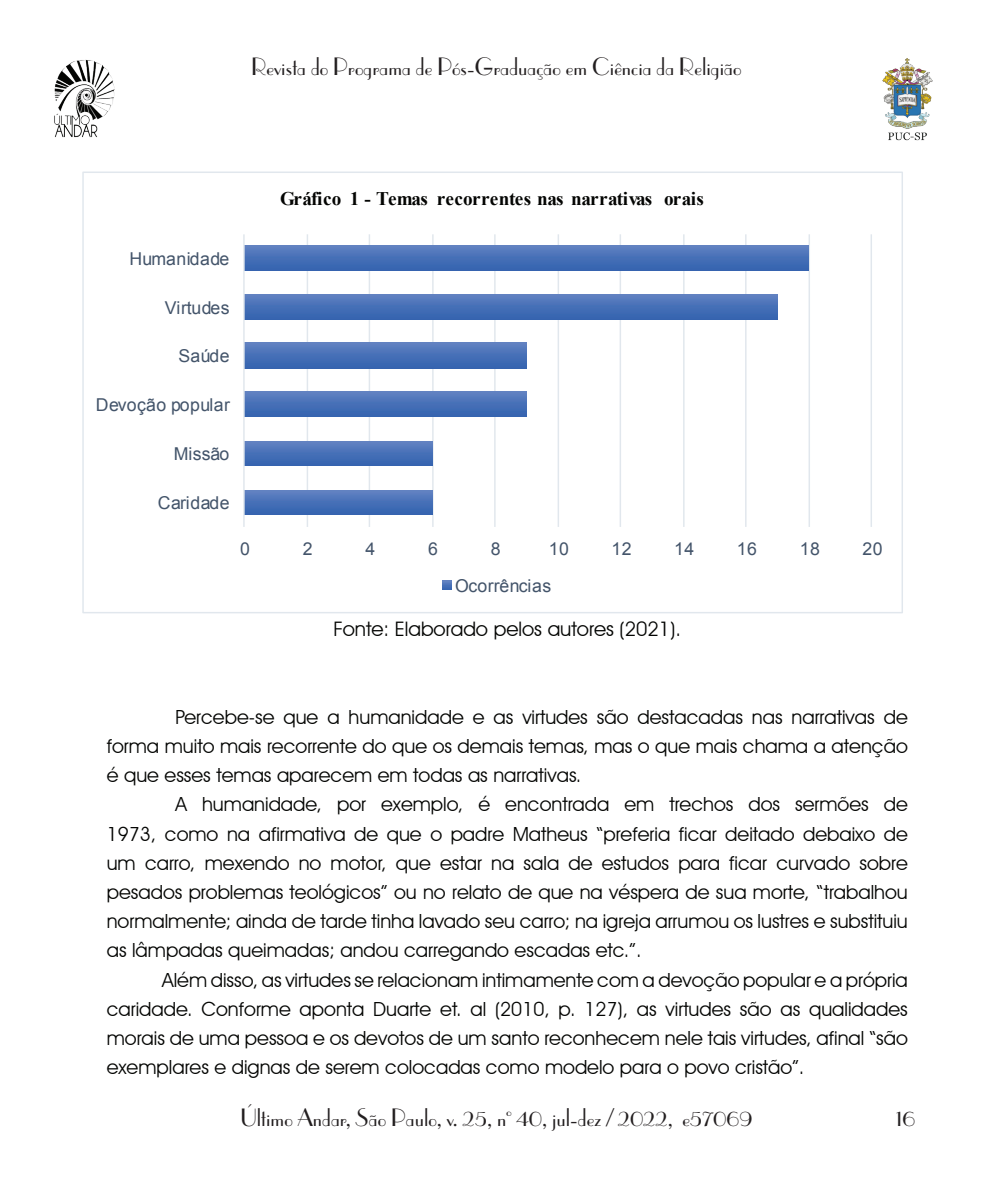
<style>
.page{position:relative;width:993px;height:1191px;background:#fff}
.page>*{position:absolute;margin:0;border:0;box-sizing:border-box;transform-origin:0 0}
.t1{font:24px "Parisian Std";color:#231f20}
.t2{font:20px "Avant Garde IT Cby BT";color:#040503}
.t3{font:19.4px/29.2px "Avant Garde IT Cby BT";color:#040503;text-align:justify}
.t4{font:700 19.2px "Times New Roman";letter-spacing:-.02em;color:#040503}
.t5{font:17.8px "Arial";letter-spacing:.025em;color:#43546a}
.t6{font:17.8px "Arial";color:#43546a}
</style>
<div class="page">
<img style="left:54px;top:59px;width:61px;height:79px">
<img style="left:882px;top:58px;width:51px;height:83px">
<hr style="left:306px;top:234px;width:2px;height:293px;background:#e1e7ed">
<hr style="left:368px;top:234px;width:2px;height:293px;background:#e1e7ed">
<hr style="left:432px;top:234px;width:1px;height:293px;background:#e1e7ed">
<hr style="left:494px;top:234px;width:1px;height:293px;background:#e1e7ed">
<hr style="left:557px;top:234px;width:2px;height:293px;background:#e1e7ed">
<hr style="left:619px;top:234px;width:2px;height:293px;background:#e1e7ed">
<hr style="left:682px;top:234px;width:2px;height:293px;background:#e1e7ed">
<hr style="left:744px;top:234px;width:2px;height:293px;background:#e1e7ed">
<hr style="left:808px;top:234px;width:1px;height:293px;background:#e1e7ed">
<hr style="left:870px;top:234px;width:1px;height:293px;background:#e1e7ed">
<svg style="left:244px;top:491px;width:188px;height:23px;background:#4971b8"></svg>
<svg style="left:244px;top:442px;width:188px;height:23px;background:#4972b8"></svg>
<svg style="left:244px;top:392px;width:282px;height:25px;background:#4871b7"></svg>
<svg style="left:244px;top:343px;width:282px;height:25px;background:#4971b7"></svg>
<svg style="left:244px;top:294px;width:533px;height:25px;background:#4971b7"></svg>
<svg style="left:244px;top:245px;width:564px;height:25px;background:#4972b8"></svg>
<hr style="left:243px;top:234px;width:1px;height:293px;background:#e1e7ed">
<svg style="left:442px;top:581px;width:9px;height:9px"></svg>
<p class="t1" style="left:251px;top:53px;width:491px">Revista do Programa de Pós-Graduação em Ciência da Religião</p>
<p class="t4" style="left:280px;top:185px;width:425px">Gráfico 1 - Temas recorrentes nas narrativas orais</p>
<p class="t5" style="left:129px;top:247px;width:101px">Humanidade</p>
<p class="t6" style="left:165px;top:295px;width:66px">Virtudes</p>
<p class="t5" style="left:178px;top:344px;width:53px">Saúde</p>
<p class="t5" style="left:96px;top:393px;width:136px">Devoção popular</p>
<p class="t5" style="left:174px;top:442px;width:57px">Missão</p>
<p class="t5" style="left:158px;top:491px;width:73px">Caridade</p>
<p class="t5" style="left:240px;top:536px;width:11px">0</p>
<p class="t5" style="left:303px;top:536px;width:11px">2</p>
<p class="t5" style="left:365px;top:536px;width:11px">4</p>
<p class="t5" style="left:428px;top:536px;width:11px">6</p>
<p class="t5" style="left:491px;top:536px;width:11px">8</p>
<p class="t5" style="left:548px;top:536px;width:22px">10</p>
<p class="t5" style="left:611px;top:536px;width:22px">12</p>
<p class="t5" style="left:674px;top:536px;width:22px">14</p>
<p class="t5" style="left:736px;top:536px;width:22px">16</p>
<p class="t5" style="left:799px;top:536px;width:22px">18</p>
<p class="t5" style="left:862px;top:536px;width:22px">20</p>
<p class="t6" style="left:455px;top:574px;width:97px">Ocorrências</p>
<p class="t2" style="left:333px;top:616px;width:349px">Fonte: Elaborado pelos autores (2021).</p>
<p class="t3" style="left:107px;top:702px;width:802px;text-indent:69px">Percebe-se que a humanidade e as virtudes são destacadas nas narrativas de forma muito mais recorrente do que os demais temas, mas o que mais chama a atenção é que esses temas aparecem em todas as narrativas.</p>
<p class="t3" style="left:107px;top:789px;width:802px;text-indent:69px">A humanidade, por exemplo, é encontrada em trechos dos sermões de 1973, como na afirmativa de que o padre Matheus “preferia ficar deitado debaixo de um carro, mexendo no motor, que estar na sala de estudos para ficar curvado sobre pesados problemas teológicos” ou no relato de que na véspera de sua morte, “trabalhou normalmente; ainda de tarde tinha lavado seu carro; na igreja arrumou os lustres e substituiu as lâmpadas queimadas; andou carregando escadas etc.”.</p>
<p class="t3" style="left:107px;top:965px;width:802px;text-indent:55px">Além disso, as virtudes se relacionam intimamente com a devoção popular e a própria caridade. Conforme aponta Duarte et. al (2010, p. 127), as virtudes são as qualidades morais de uma pessoa e os devotos de um santo reconhecem nele tais virtudes, afinal “são exemplares e dignas de serem colocadas como modelo para o povo cristão”.</p>
<p class="t1" style="left:241px;top:1104px;width:513px">Último Andar, São Paulo, v. 25, nº 40, jul-dez / 2022, e57069</p>
<p class="t1" style="left:895px;top:1104px;width:21px">16</p>
</div>
